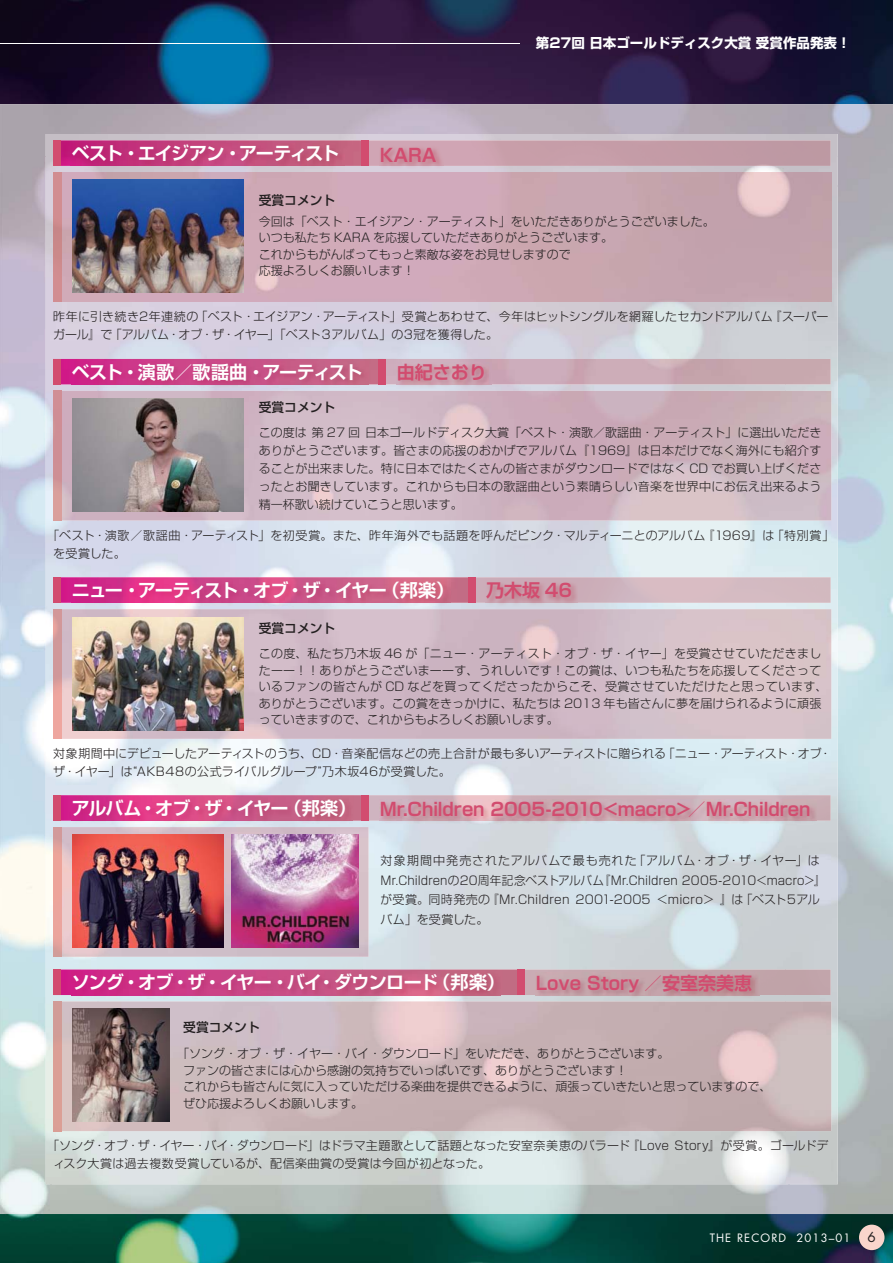
<style>
.page{position:relative;width:893px;height:1263px;background:#fff}
.page>*{position:absolute;margin:0;border:0;box-sizing:border-box;transform-origin:0 0}
.t1{font:18px "Shin Go Pr 6 De Bold 90 pv RKSJ H";color:#d24c6f}
.t2{font:18px "Shin Go Pr 6 De Bold 90 pv RKSJ H";letter-spacing:-.045em;color:#fff}
.t3{font:18px "Shin Go Pr 6 De Bold 90 pv RKSJ H";letter-spacing:-.075em;color:#fff}
.t4{font:18px "Shin Go Pr 6 De Bold 90 pv RKSJ H";letter-spacing:-.08em;color:#fff}
.t5{font:13.5px "Shin Go Pr 6 Bold 90 pv RKSJ H";color:#fff}
.t6{font:13.5px "Futura";color:#231f20}
.t7{font:12.75px "Shin Go Pr 6 Medium 90 pv RKSJ H";color:#231f20}
.t8{font:12px/16.5px "Shin Go Pr 6 Light 90 pv RKSJ H";letter-spacing:.005em;color:#231f20}
.t9{font:12px/18px "Shin Go Pr 6 Light 90 pv RKSJ H";letter-spacing:.025em;color:#231f20}
.t10{font:11.25px "Futura";letter-spacing:.1em;color:#fff}
</style>
<div class="page">
<img style="left:0;top:0;width:893px;height:1263px">
<img style="left:0;top:104px;width:893px;height:52px">
<img style="left:0;top:156px;width:50px;height:1058px">
<img style="left:789px;top:156px;width:104px;height:1058px">
<img style="left:50px;top:1184px;width:739px;height:30px">
<img style="left:46px;top:134px;width:792px;height:52px">
<img style="left:46px;top:186px;width:52px;height:998px">
<img style="left:786px;top:186px;width:52px;height:998px">
<img style="left:98px;top:302px;width:688px;height:89px">
<img style="left:98px;top:521px;width:688px;height:88px">
<img style="left:98px;top:739px;width:688px;height:130px">
<img style="left:363px;top:869px;width:423px;height:132px">
<img style="left:98px;top:957px;width:265px;height:44px">
<img style="left:98px;top:1131px;width:688px;height:53px">
<img style="left:61px;top:577px;width:770px;height:26px">
<img style="left:61px;top:140px;width:770px;height:26px">
<img style="left:61px;top:359px;width:770px;height:25px">
<img style="left:61px;top:795px;width:770px;height:26px">
<img style="left:61px;top:970px;width:770px;height:25px">
<hr style="left:0;top:43px;width:520px;height:1px;background:#fff">
<div style="left:859px;top:1225px;width:25px;height:25px;background:#f9d5cc;border-radius:50%"></div>
<img style="left:53px;top:172px;width:778px;height:130px">
<img style="left:61px;top:609px;width:770px;height:130px">
<img style="left:61px;top:391px;width:770px;height:130px">
<img style="left:61px;top:827px;width:307px;height:130px">
<img style="left:61px;top:1001px;width:770px;height:130px">
<img style="left:71px;top:143px;width:274px;height:26px">
<img style="left:72px;top:580px;width:378px;height:26px">
<img style="left:71px;top:362px;width:297px;height:26px">
<img style="left:72px;top:797px;width:281px;height:27px">
<img style="left:72px;top:972px;width:429px;height:26px">
<img style="left:379px;top:146px;width:64px;height:23px">
<img style="left:485px;top:581px;width:92px;height:26px">
<img style="left:397px;top:362px;width:94px;height:27px">
<img style="left:380px;top:800px;width:437px;height:24px">
<img style="left:536px;top:973px;width:223px;height:26px">
<img style="left:73px;top:180px;width:170px;height:113px">
<img style="left:73px;top:618px;width:170px;height:113px">
<img style="left:73px;top:398px;width:170px;height:113px">
<img style="left:73px;top:835px;width:151px;height:113px">
<img style="left:232px;top:835px;width:127px;height:112px">
<img style="left:73px;top:1009px;width:96px;height:113px">
<div style="left:53px;top:140px;width:8px;height:26px;background:#d24c6f"></div>
<div style="left:53px;top:577px;width:8px;height:26px;background:#d24c6f"></div>
<div style="left:53px;top:359px;width:8px;height:25px;background:#d24c6f"></div>
<div style="left:53px;top:795px;width:8px;height:26px;background:#d24c6f"></div>
<div style="left:53px;top:970px;width:8px;height:25px;background:#d24c6f"></div>
<div style="left:361px;top:140px;width:8px;height:26px;background:#d24c6f"></div>
<div style="left:468px;top:577px;width:8px;height:26px;background:#d24c6f"></div>
<div style="left:378px;top:359px;width:8px;height:25px;background:#d24c6f"></div>
<div style="left:361px;top:795px;width:8px;height:26px;background:#d24c6f"></div>
<div style="left:517px;top:970px;width:8px;height:25px;background:#d24c6f"></div>
<img style="left:53px;top:609px;width:8px;height:130px">
<img style="left:53px;top:391px;width:8px;height:130px">
<img style="left:53px;top:827px;width:8px;height:130px">
<img style="left:53px;top:1001px;width:8px;height:130px">
<h1 class="t4" style="left:72px;top:147px;width:269px">ベスト・エイジアン・アーティスト</h1>
<p class="t7" style="left:259px;top:195px;width:78px">受賞コメント</p>
<h1 class="t1" style="left:380px;top:148px;width:58px">KARA</h1>
<p class="t5" style="left:536px;top:38px;width:316px">第27回 日本ゴールドディスク大賞 受賞作品発表！</p>
<p class="t8" style="left:259px;top:215px;width:457px">今回は「ベスト・エイジアン・アーティスト」をいただきありがとうございました。いつも私たち KARA を応援していただきありがとうございます。<br>これからもがんばってもっと素敵な姿をお見せしますので<br>応援よろしくお願いします！</p>
<p class="t8" style="left:53px;top:309px;width:777px;line-height:18px">昨年に引き続き2年連続の「ベスト・エイジアン・アーティスト」受賞とあわせて、今年はヒットシングルを網羅したセカンドアルバム『スーパーガール』で「アルバム・オブ・ザ・イヤー」「ベスト３アルバム」の3冠を獲得した。</p>
<h1 class="t2" style="left:72px;top:365px;width:292px">ベスト・演歌／歌謡曲・アーティスト</h1>
<p class="t7" style="left:259px;top:403px;width:78px">受賞コメント</p>
<h1 class="t1" style="left:397px;top:366px;width:91px">由紀さおり</h1>
<p class="t8" style="left:259px;top:425px;width:564px;line-height:18px;text-align:justify">この度は 第 27 回 日本ゴールドディスク大賞「ベスト・演歌／歌謡曲・アーティスト」に選出いただきありがとうございます。皆さまの応援のおかげでアルバム『1969』は日本だけでなく海外にも紹介することが出来ました。特に日本ではたくさんの皆さまがダウンロードではなく CD でお買い上げくださったとお聞きしています。これからも日本の歌謡曲という素晴らしい音楽を世界中にお伝え出来るよう精一杯歌い続けていこうと思います。</p>
<p class="t9" style="left:53px;top:528px;width:783px;text-indent:-6px">「ベスト・演歌／歌謡曲・アーティスト」を初受賞。また、昨年海外でも話題を呼んだピンク・マルティーニとのアルバム『1969』は「特別賞」を受賞した。</p>
<h1 class="t3" style="left:72px;top:584px;width:384px">ニュー・アーティスト・オブ・ザ・イヤー（邦楽）</h1>
<p class="t7" style="left:259px;top:623px;width:78px">受賞コメント</p>
<h1 class="t1" style="left:486px;top:584px;width:87px">乃木坂 46</h1>
<p class="t8" style="left:259px;top:647px;width:570px">この度、私たち乃木坂 46 が「ニュー・アーティスト・オブ・ザ・イヤー」を受賞させていただきましたーー！！ありがとうございまーーす、うれしいです！この賞は、いつも私たちを応援してくださっているファンの皆さんが CD などを買ってくださったからこそ、受賞させていただけたと思っています、ありがとうございます。この賞をきっかけに、私たちは 2013 年も皆さんに夢を届けられるように頑張っていきますので、これからもよろしくお願いします。</p>
<p class="t8" style="left:53px;top:746px;width:780px;line-height:18px">対象期間中にデビューしたアーティストのうち、CD・音楽配信などの売上合計が最も多いアーティストに贈られる「ニュー・アーティスト・オブ・ザ・イヤー」は“AKB48の公式ライバルグループ”乃木坂46が受賞した。</p>
<h1 class="t2" style="left:72px;top:801px;width:286px">アルバム・オブ・ザ・イヤー（邦楽）</h1>
<h1 class="t1" style="left:380px;top:803px;width:432px">Mr.Children 2005-2010&lt;macro&gt;／Mr.Children</h1>
<p class="t8" style="left:380px;top:853px;width:447px;line-height:19.5px">対象期間中発売されたアルバムで最も売れた「アルバム・オブ・ザ・イヤー」はMr.Childrenの20周年記念ベストアルバム『Mr.Children 2005-2010&lt;macro&gt;』が受賞。同時発売の『Mr.Children 2001-2005 ＜micro＞ 』は「ベスト５アルバム」を受賞した。</p>
<h1 class="t2" style="left:72px;top:976px;width:435px">ソング・オブ・ザ・イヤー・バイ・ダウンロード（邦楽）</h1>
<p class="t7" style="left:183px;top:1022px;width:78px">受賞コメント</p>
<h1 class="t1" style="left:536px;top:976px;width:218px">Love Story ／安室奈美恵</h1>
<p class="t8" style="left:183px;top:1047px;width:589px;text-indent:-6px">「ソング・オブ・ザ・イヤー・バイ・ダウンロード」をいただき、ありがとうございます。<br>ファンの皆さまには心から感謝の気持ちでいっぱいです、ありがとうございます！<br>これからも皆さんに気に入っていただける楽曲を提供できるように、頑張っていきたいと思っていますので、ぜひ応援よろしくお願いします。</p>
<p class="t8" style="left:53px;top:1138px;width:777px;line-height:18px;text-indent:-6px">「ソング・オブ・ザ・イヤー・バイ・ダウンロード」はドラマ主題歌として話題となった安室奈美恵のバラード『Love Story』が受賞。ゴールドディスク大賞は過去複数受賞しているが、配信楽曲賞の受賞は今回が初となった。</p>
<p class="t10" style="left:710px;top:1232px;width:142px">THE RECORD 2013–01</p>
<p class="t6" style="left:867px;top:1231px;width:10px">6</p>
</div>
